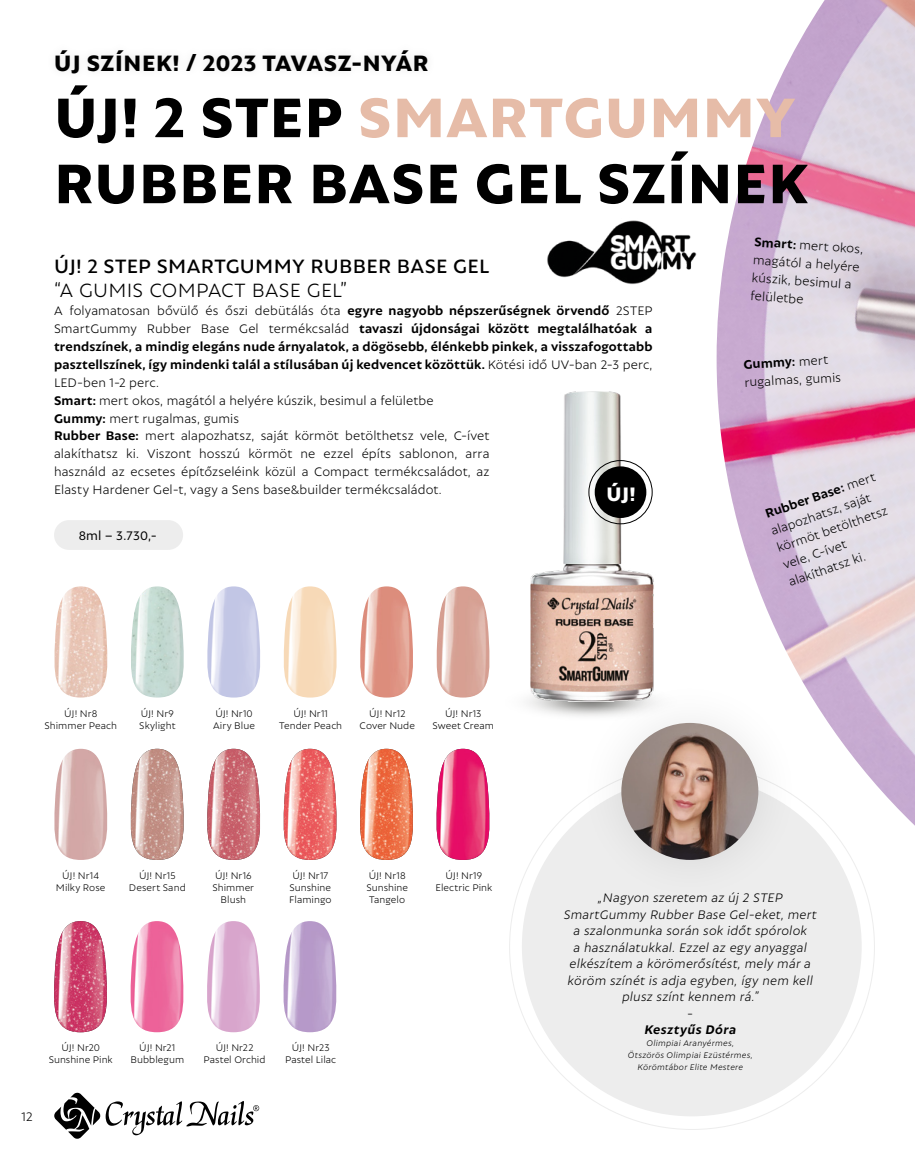
<style>
.page{position:relative;width:915px;height:1170px;background:#fff}
.page>*{position:absolute;margin:0;border:0;box-sizing:border-box;transform-origin:0 0}
.t1{font:800 60px/66px "Autor";letter-spacing:.02em;color:#000}
.t2{font:800 24px "Autor";letter-spacing:.02em;color:#000}
.t3{font:500 21px "Autor";letter-spacing:.015em;color:#000}
.t4{font:300 21px "Autor";letter-spacing:.01em;color:#000}
.t5{font:800 21px "Autor";color:#fff}
.t6{font:700 13.5px/18px "Autor";letter-spacing:.01em;color:#000}
.t7{font:300 13.5px/18px "Autor";letter-spacing:.01em;color:#000}
.t8{font:italic 300 13.5px/16.5px "Autor";letter-spacing:.015em;color:#000;text-align:center}
.t9{font:italic 700 13.5px "Autor";letter-spacing:.035em;color:#000}
.t10{font:13.5px "Autor";letter-spacing:.015em;color:#000}
.t11{font:300 10.5px/12px "Autor";letter-spacing:.005em;color:#000;text-align:center}
.t12{font:italic 300 9px/12px "Autor";letter-spacing:.03em;color:#000;text-align:center}
.s1{color:#e6bca8}
.s2{font-weight:300}
.s3{font-weight:700}
</style>
<div class="page">
<img style="left:716px;top:0;width:198px;height:825px">
<img style="left:54px;top:586px;width:54px;height:111px">
<img style="left:54px;top:748px;width:54px;height:111px">
<img style="left:360px;top:586px;width:53px;height:111px">
<img style="left:283px;top:921px;width:54px;height:111px">
<img style="left:207px;top:586px;width:53px;height:111px">
<img style="left:130px;top:921px;width:54px;height:111px">
<img style="left:131px;top:586px;width:53px;height:111px">
<img style="left:130px;top:748px;width:54px;height:111px">
<img style="left:207px;top:748px;width:53px;height:111px">
<img style="left:283px;top:748px;width:54px;height:111px">
<img style="left:360px;top:748px;width:53px;height:111px">
<img style="left:54px;top:921px;width:53px;height:111px">
<img style="left:436px;top:586px;width:54px;height:111px">
<img style="left:436px;top:748px;width:54px;height:111px">
<img style="left:283px;top:586px;width:54px;height:111px">
<img style="left:207px;top:921px;width:53px;height:111px">
<img style="left:462px;top:680px;width:28px;height:18px">
<img style="left:527px;top:391px;width:127px;height:325px">
<div style="left:594px;top:466px;width:52px;height:52px;background:#000;border-radius:50%"></div>
<div style="left:588px;top:460px;width:64px;height:64px;border:1px solid #000;border-radius:50%"></div>
<div style="left:521px;top:776px;width:340px;height:340px;background:#ededed;border-radius:50%"></div>
<div style="left:575px;top:676px;width:229px;height:230px;background:#000;opacity:.1"></div>
<img style="left:621px;top:722px;width:137px;height:137px;border-radius:68px">
<svg style="left:54px;top:1092px;width:205px;height:46px"></svg>
<div style="left:54px;top:520px;width:129px;height:30px;background:#ededed;border-radius:15px"></div>
<img style="left:547px;top:220px;width:150px;height:65px">
<h2 class="t2" style="left:54px;top:49px;width:376px">ÚJ SZÍNEK! / 2023 TAVASZ-NYÁR</h2>
<h1 class="t1" style="left:54px;top:83px;width:755px">ÚJ! 2 STEP <span class="s1">SMARTGUMMY<br></span>RUBBER BASE GEL SZÍNEK</h1>
<h3 class="t3" style="left:54px;top:253px;width:436px">ÚJ! 2 STEP SMARTGUMMY RUBBER BASE GEL</h3>
<h3 class="t4" style="left:54px;top:277px;width:294px">“A GUMIS COMPACT BASE GEL”</h3>
<p class="t6" style="left:54px;top:301px;width:599px"><span class="s2">A folyamatosan bővülő és őszi debütálás óta</span> egyre nagyobb népszerűségnek örvendő <span class="s2">2STEP SmartGummy Rubber Base Gel termékcsalád</span> tavaszi újdonságai között megtalálhatóak a trendszínek, a mindig elegáns nude árnyalatok, a dögösebb, élénkebb pinkek, a visszafogottabb pasztellszínek, így mindenki talál a stílusában új kedvencet közöttük. <span class="s2">Kötési idő UV-ban 2-3 perc, LED-ben 1-2 perc.<br></span>Smart: <span class="s2">mert okos, magától a helyére kúszik, besimul a felületbe<br></span>Gummy: <span class="s2">mert rugalmas, gumis</span></p>
<p class="t7" style="left:54px;top:426px;width:437px;text-align:justify"><span class="s3">Rubber Base:</span> mert alapozhatsz, saját körmöt betölthetsz vele, C-ívet alakíthatsz ki. Viszont hosszú körmöt ne ezzel építs sablonon, arra használd az ecsetes építőzseléink közül a Compact termékcsaládot, az Elasty Hardener Gel-t, vagy a Sens base&amp;builder termékcsaládot.</p>
<p class="t10" style="left:79px;top:527px;width:80px">8ml – 3.730,-</p>
<p class="t11" style="left:45px;top:707px;width:74px">ÚJ! Nr8<br>Shimmer Peach</p>
<p class="t11" style="left:139px;top:707px;width:38px;text-align:left">ÚJ! Nr9<br>Skylight</p>
<p class="t11" style="left:213px;top:707px;width:43px;text-align:left">ÚJ! Nr10<br>Airy Blue</p>
<p class="t11" style="left:279px;top:707px;width:64px">ÚJ! Nr11<br>Tender Peach</p>
<p class="t11" style="left:359px;top:707px;width:57px">ÚJ! Nr12<br>Cover Nude</p>
<p class="t11" style="left:432px;top:707px;width:63px">ÚJ! Nr13<br>Sweet Cream</p>
<h3 class="t5" style="left:606px;top:481px;width:31px">ÚJ!</h3>
<p class="t7" style="left:754px;top:232px;width:111px;rotate:4deg"><span class="s3">Smart:</span> mert okos, magától a helyére kúszik, besimul a felületbe</p>
<p class="t7" style="left:742px;top:354px;width:98px;rotate:-3deg"><span class="s3">Gummy:</span> mert rugalmas, gumis</p>
<p class="t7" style="left:762px;top:505px;width:117px;rotate:-19deg"><span class="s3">Rubber Base:</span> mert alapozhatsz, saját körmöt betölthetsz vele, C-ívet alakíthatsz ki.</p>
<p class="t11" style="left:56px;top:868px;width:51px">ÚJ! Nr14<br>Milky Rose</p>
<p class="t11" style="left:129px;top:868px;width:58px">ÚJ! Nr15<br>Desert Sand</p>
<p class="t11" style="left:212px;top:868px;width:43px">ÚJ! Nr16<br>Shimmer<br>Blush</p>
<p class="t11" style="left:289px;top:868px;width:44px;text-align:left">ÚJ! Nr17<br>Sunshine<br>Flamingo</p>
<p class="t11" style="left:366px;top:868px;width:43px;text-align:left">ÚJ! Nr18<br>Sunshine<br>Tangelo</p>
<p class="t11" style="left:435px;top:868px;width:58px">ÚJ! Nr19<br>Electric Pink</p>
<p class="t11" style="left:49px;top:1040px;width:66px">ÚJ! Nr20<br>Sunshine Pink</p>
<p class="t7" style="left:21px;top:1106px;width:13px">12</p>
<p class="t11" style="left:130px;top:1040px;width:55px">ÚJ! Nr21<br>Bubblegum</p>
<p class="t11" style="left:203px;top:1040px;width:63px">ÚJ! Nr22<br>Pastel Orchid</p>
<p class="t11" style="left:285px;top:1040px;width:53px">ÚJ! Nr23<br>Pastel Lilac</p>
<p class="t8" style="left:563px;top:889px;width:254px">„Nagyon szeretem az új 2 STEP SmartGummy Rubber Base Gel-eket, mert a szalonmunka során sok időt spórolok<br>a használatukkal. Ezzel az egy anyaggal elkészítem a körömerősítést, mely már a köröm színét is adja egyben, így nem kell plusz színt kennem rá.”</p>
<p class="t7" style="left:687px;top:1003px;width:8px">-</p>
<p class="t9" style="left:644px;top:1021px;width:93px">Kesztyűs Dóra</p>
<p class="t12" style="left:627px;top:1036px;width:126px">Olimpiai Aranyérmes,<br>Ötszörös Olimpiai Ezüstérmes,<br>Körömtábor Elite Mestere</p>
</div>
